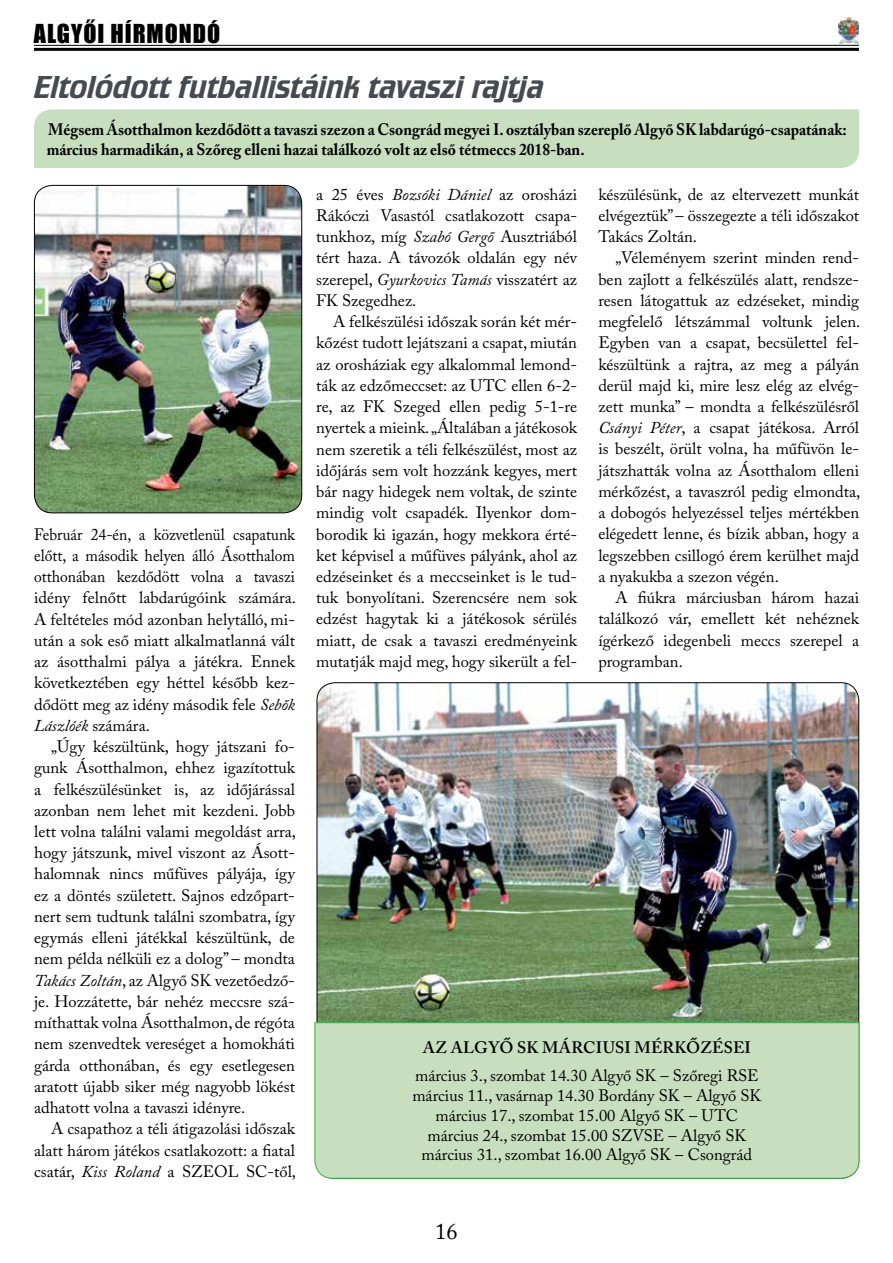
<style>
.page{position:relative;width:893px;height:1263px;background:#fff}
.page>*{position:absolute;margin:0;border:0;box-sizing:border-box;transform-origin:0 0}
.t1{font:33px "Crillee TOT";color:#454b50}
.t2{font:24px "Impact";letter-spacing:.04em;color:#000}
.t3{font:22.5px "Adobe Caslon Pro";color:#000}
.t4{font:16.5px/21.3px "Adobe Caslon Pro";color:#000;text-align:justify}
.t5{font:16.5px/21.3px "Adobe Caslon Pro";color:#000;text-align:justify;scale:.94 1}
.t6{font:700 16.5px/19.8px "Adobe Caslon Pro";color:#000;scale:.94 1}
.t7{font:600 16.5px "Adobe Caslon Pro";letter-spacing:.015em;color:#000}
.s1{font-style:italic}
</style>
<div class="page">
<hr style="left:34px;top:45px;width:825px;height:1px;background:#000">
<hr style="left:34px;top:48px;width:825px;height:3px;background:#000">
<img style="left:838px;top:17px;width:21px;height:26px">
<div style="left:34px;top:109px;width:825px;height:59px;background:#c7dfbf"></div>
<img style="left:34px;top:185px;width:268px;height:328px">
<div style="left:34px;top:185px;width:268px;height:328px;border:1px solid #000;border-radius:18px"></div>
<img style="left:317px;top:683px;width:542px;height:339px">
<div style="left:314px;top:1022px;width:545px;height:156px;background:#c7dfbf"></div>
<h2 class="t2" style="left:34px;top:15px;width:188px">ALGYŐI HÍRMONDÓ</h2>
<h1 class="t1" style="left:34px;top:69px;width:511px">Eltolódott futballistáink tavaszi rajtja</h1>
<p class="t6" style="left:47px;top:119px;width:853px">Mégsem Ásotthalmon kezdődött a tavaszi szezon a Csongrád megyei I. osztályban szereplő Algyő SK labdarúgó-csapatának: március harmadikán, a Szőreg elleni hazai találkozó volt az első tétmeccs 2018-ban.</p>
<p class="t5" style="left:34px;top:523px;width:280px">Február 24-én, a közvetlenül csapatunk előtt, a második helyen álló Ásotthalom otthonában kezdődött volna a tavaszi idény felnőtt labdarúgóink számára.<br>A feltételes mód azonban helytálló, mi&shy;után a sok eső miatt alkalmatlanná vált az ásotthalmi pálya a játékra. Ennek következtében egy héttel később kez&shy;dődött meg az idény második fele <span class="s1">Sebők Lászlóék</span> számára.</p>
<p class="t4" style="left:34px;top:736px;width:264px;text-indent:17px">„Úgy készültünk, hogy játszani fo&shy;gunk Ásotthalmon, ehhez igazítottuk a felkészülésünket is, az időjárással azonban nem lehet mit kezdeni. Jobb lett volna találni valami megoldást arra, hogy játszunk, mivel viszont az Ásott&shy;halomnak nincs műfüves pályája, így ez a döntés született. Sajnos edzőpart&shy;nert sem tudtunk találni szombatra, így egymás elleni játékkal készültünk, de nem példa nélküli ez a dolog” – mondta <span class="s1">Takács Zoltán</span>, az Algyő SK vezetőedző&shy;je. Hozzátette, bár nehéz meccsre szá&shy;míthattak volna Ásotthalmon, de régóta nem szenvedtek vereséget a homokháti gárda otthonában, és egy esetlegesen aratott újabb siker még nagyobb lökést adhatott volna a tavaszi idényre.</p>
<p class="t4" style="left:34px;top:1118px;width:263px;text-indent:17px">A csapathoz a téli átigazolási időszak alatt három játékos csatlakozott: a fiatal csatár, <span class="s1">Kiss Roland</span> a SZEOL SC-től,</p>
<p class="t4" style="left:316px;top:183px;width:262px">a 25 éves <span class="s1">Bozsóki Dániel</span> az orosházi Rákóczi Vasastól csatlakozott csapa&shy;tunkhoz, míg <span class="s1">Szabó Gergő</span> Ausztriából tért haza. A távozók oldalán egy név szerepel, <span class="s1">Gyurkovics Tamás</span> visszatért az FK Szegedhez.</p>
<p class="t4" style="left:316px;top:311px;width:262px;text-indent:17px">A felkészülési időszak során két mér&shy;kőzést tudott lejátszani a csapat, miután az orosháziak egy alkalommal lemond&shy;ták az edzőmeccset: az UTC ellen 6-2- re, az FK Szeged ellen pedig 5-1-re nyertek a mieink. „Általában a játékosok nem szeretik a téli felkészülést, most az időjárás sem volt hozzánk kegyes, mert bár nagy hidegek nem voltak, de szinte mindig volt csapadék. Ilyenkor dom&shy;borodik ki igazán, hogy mekkora érté&shy;ket képvisel a műfüves pályánk, ahol az edzéseinket és a meccseinket is le tud&shy;tuk bonyolítani. Szerencsére nem sok edzést hagytak ki a játékosok sérülés miatt, de csak a tavaszi eredményeink mutatják majd meg, hogy sikerült a fel-</p>
<p class="t4" style="left:598px;top:183px;width:262px">készülésünk, de az eltervezett munkát elvégeztük” – összegezte a téli időszakot Takács Zoltán.</p>
<p class="t4" style="left:598px;top:247px;width:263px;text-indent:17px">„Véleményem szerint minden rend&shy;ben zajlott a felkészülés alatt, rendsze&shy;resen látogattuk az edzéseket, mindig megfelelő létszámmal voltunk jelen.<br>Egyben van a csapat, becsülettel fel&shy;készültünk a rajtra, az meg a pályán derül majd ki, mire lesz elég az elvég&shy;zett munka” – mondta a felkészülésről <span class="s1">Csányi Péter</span>, a csapat játékosa. Arról is beszélt, örült volna, ha műfüvön le&shy;játszhatták volna az Ásotthalom elleni mérkőzést, a tavaszról pedig elmondta, a dobogós helyezéssel teljes mértékben elégedett lenne, és bízik abban, hogy a legszebben csillogó érem kerülhet majd a nyakukba a szezon végén.</p>
<p class="t4" style="left:598px;top:587px;width:262px;text-indent:17px">A fiúkra márciusban három hazai találkozó vár, emellett két nehéznek ígérkező idegenbeli meccs szerepel a programban.</p>
<p class="t7" style="left:423px;top:1037px;width:329px">AZ ALGYŐ SK MÁRCIUSI MÉRKŐZÉSEI</p>
<p class="t4" style="left:412px;top:1065px;width:350px;line-height:19.8px;text-align:center">március 3., szombat 14.30 Algyő SK – Szőregi RSE március 11., vasárnap 14.30 Bordány SK – Algyő SK március 17., szombat 15.00 Algyő SK – UTC március 24., szombat 15.00 SZVSE – Algyő SK március 31., szombat 16.00 Algyő SK – Csongrád</p>
<h3 class="t3" style="left:435px;top:1218px;width:24px">16</h3>
</div>
